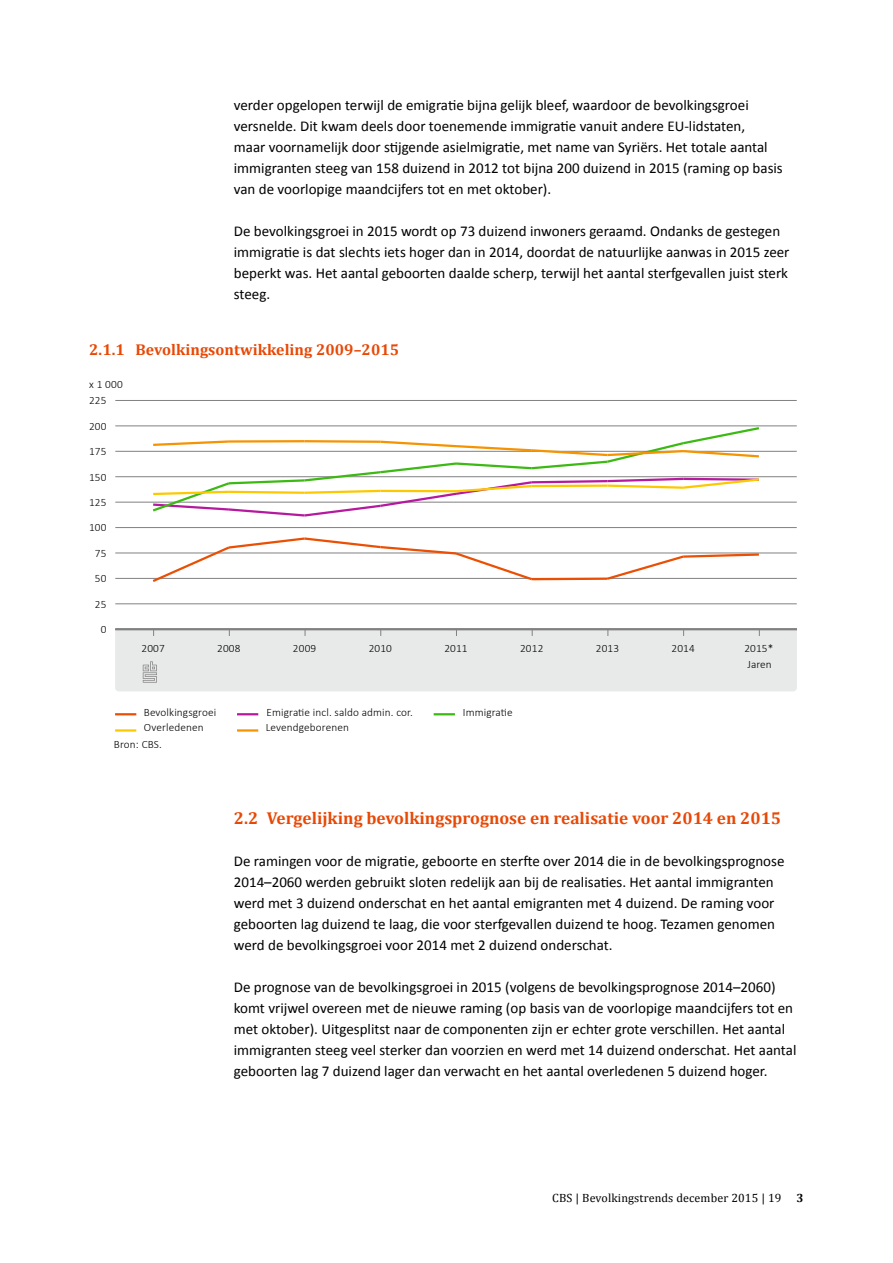
<style>
.page{position:relative;width:893px;height:1263px;background:#fff}
.page>*{position:absolute;margin:0;border:0;box-sizing:border-box;transform-origin:0 0}
.t1{font:700 17.25px "Cambria";color:#e84806}
.t2{font:700 15.75px "Cambria";letter-spacing:.005em;color:#e84806}
._004_brood{font:15px/21px "Calibri";color:#000}
.t3{font:12px "Cambria";letter-spacing:.01em;color:#000}
.t4{font:700 12px "Cambria";color:#000}
.t5{font:300 11.25px "Calibri";letter-spacing:.01em;color:#000}
</style>
<div class="page">
<hr style="left:115px;top:603px;width:682px;height:1px;background:#818181">
<hr style="left:115px;top:578px;width:682px;height:1px;background:#818181">
<hr style="left:115px;top:553px;width:682px;height:1px;background:#818181">
<hr style="left:115px;top:527px;width:682px;height:1px;background:#818181">
<hr style="left:115px;top:502px;width:682px;height:1px;background:#818181">
<hr style="left:115px;top:476px;width:682px;height:1px;background:#818181">
<hr style="left:115px;top:451px;width:682px;height:1px;background:#818181">
<hr style="left:115px;top:426px;width:682px;height:1px;background:#818181">
<hr style="left:115px;top:400px;width:682px;height:1px;background:#818181">
<svg style="left:150px;top:537px;width:611px;height:45px"></svg>
<svg style="left:150px;top:425px;width:611px;height:92px"></svg>
<hr style="left:434px;top:713px;width:21px;height:2px;background:#3cb913">
<hr style="left:115px;top:713px;width:21px;height:2px;background:#ea4f04">
<hr style="left:115px;top:729px;width:21px;height:3px;background:#fcc900">
<hr style="left:237px;top:713px;width:21px;height:2px;background:#b51a9e">
<hr style="left:237px;top:729px;width:21px;height:3px;background:#f59300">
<hr style="left:115px;top:628px;width:682px;height:2px;background:#818181">
<div style="left:115px;top:630px;width:682px;height:61px;background:#e8e9e9"></div>
<p class="_004_brood" style="left:234px;top:95px;width:550px">verder opgelopen terwijl de emigratie bijna gelijk bleef, waardoor de bevolkingsgroei versnelde. Dit kwam deels door toenemende immigratie vanuit andere EU-lidstaten,<br>maar voornamelijk door stijgende asielmigratie, met name van Syriërs. Het totale aantal immigranten steeg van 158 duizend in 2012 tot bijna 200 duizend in 2015 (raming op basis van de voorlopige maandcijfers tot en met oktober).</p>
<p class="_004_brood" style="left:234px;top:221px;width:557px">De bevolkingsgroei in 2015 wordt op 73 duizend inwoners geraamd. Ondanks de gestegen immigratie is dat slechts iets hoger dan in 2014, doordat de natuurlijke aanwas in 2015 zeer beperkt was. Het aantal geboorten daalde scherp, terwijl het aantal sterfgevallen juist sterk steeg.</p>
<p class="t2" style="left:89px;top:338px;width:311px">2.1.1 Bevolkingsontwikkeling 2009–2015</p>
<p class="t5" style="left:89px;top:377px;width:35px">x 1 000</p>
<p class="t5" style="left:89px;top:394px;width:19px">225</p>
<p class="t5" style="left:89px;top:419px;width:19px">200</p>
<p class="t5" style="left:89px;top:444px;width:19px">175</p>
<p class="t5" style="left:89px;top:470px;width:19px">150</p>
<p class="t5" style="left:89px;top:495px;width:19px">125</p>
<p class="t5" style="left:89px;top:521px;width:19px">100</p>
<p class="t5" style="left:95px;top:546px;width:13px">75</p>
<p class="t5" style="left:95px;top:571px;width:13px">50</p>
<p class="t5" style="left:95px;top:597px;width:13px">25</p>
<p class="t5" style="left:101px;top:622px;width:7px">0</p>
<p class="t5" style="left:142px;top:642px;width:25px">2007</p>
<p class="t5" style="left:217px;top:642px;width:25px">2008</p>
<p class="t5" style="left:293px;top:642px;width:25px">2009</p>
<p class="t5" style="left:369px;top:642px;width:25px">2010</p>
<p class="t5" style="left:444px;top:642px;width:25px">2011</p>
<p class="t5" style="left:520px;top:642px;width:25px">2012</p>
<p class="t5" style="left:596px;top:642px;width:25px">2013</p>
<p class="t5" style="left:672px;top:642px;width:25px">2014</p>
<p class="t5" style="left:744px;top:642px;width:30px">2015*</p>
<p class="t5" style="left:747px;top:658px;width:26px">Jaren</p>
<p class="t5" style="left:144px;top:705px;width:74px">Bevolkingsgroei</p>
<p class="t5" style="left:266px;top:705px;width:148px">Emigratie incl. saldo admin. cor.</p>
<p class="t5" style="left:463px;top:705px;width:51px">Immigratie</p>
<p class="t5" style="left:144px;top:721px;width:61px">Overledenen</p>
<p class="t5" style="left:266px;top:721px;width:85px">Levendgeborenen</p>
<p class="t5" style="left:114px;top:737px;width:50px">Bron: CBS.</p>
<p class="t1" style="left:234px;top:806px;width:549px">2.2 Vergelijking bevolkingsprognose en realisatie voor 2014 en 2015</p>
<p class="_004_brood" style="left:234px;top:851px;width:552px">De ramingen voor de migratie, geboorte en sterfte over 2014 die in de bevolkingsprognose 2014–2060 werden gebruikt sloten redelijk aan bij de realisaties. Het aantal immigranten werd met 3 duizend onderschat en het aantal emigranten met 4 duizend. De raming voor geboorten lag duizend te laag, die voor sterfgevallen duizend te hoog. Tezamen genomen werd de bevolkingsgroei voor 2014 met 2 duizend onderschat.</p>
<p class="_004_brood" style="left:234px;top:977px;width:564px">De prognose van de bevolkingsgroei in 2015 (volgens de bevolkingsprognose 2014–2060) komt vrijwel overeen met de nieuwe raming (op basis van de voorlopige maandcijfers tot en met oktober). Uitgesplitst naar de componenten zijn er echter grote verschillen. Het aantal immigranten steeg veel sterker dan voorzien en werd met 14 duizend onderschat. Het aantal geboorten lag 7 duizend lager dan verwacht en het aantal overledenen 5 duizend hoger.</p>
<p class="t3" style="left:552px;top:1191px;width:231px">CBS | Bevolkingstrends december 2015 | 19</p>
<p class="t4" style="left:797px;top:1190px;width:9px">3</p>
</div>
